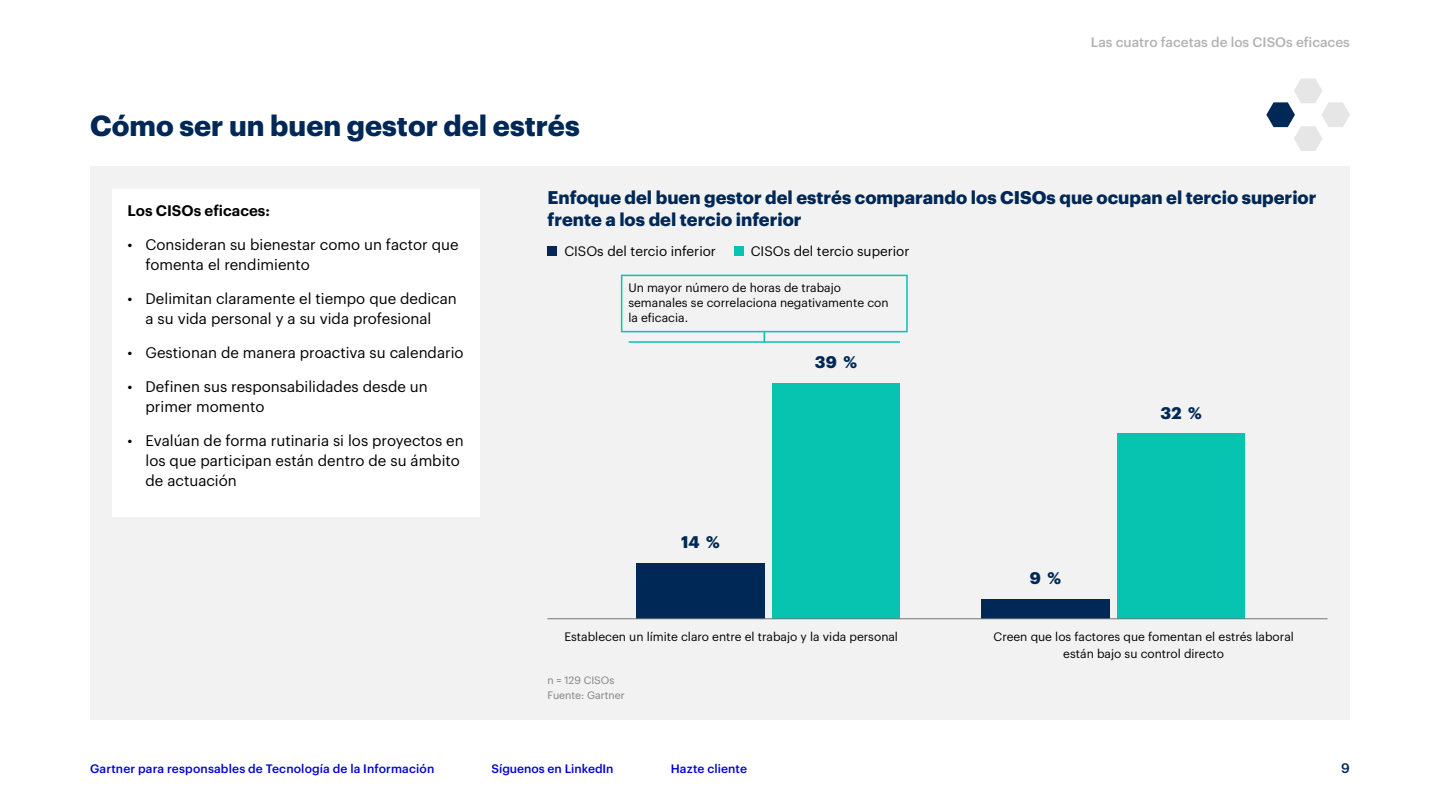
<style>
.page{position:relative;width:1440px;height:810px;background:#fff}
.page>*{position:absolute;margin:0;border:0;box-sizing:border-box;transform-origin:0 0}
.t1{font:700 28.5px "Graphik";color:#002856}
.t2{font:700 18px/21.8px "Graphik";color:#002856}
.t3{font:700 16.5px "Graphik";color:#002856}
.t4{font:15px/20.2px "Graphik";color:#000}
.t5{font:600 15px "Graphik";color:#000}
.t6{font:13.5px "Graphik";color:#000}
.t7{font:500 13.5px "Graphik";color:#b3b3b3}
.t8{font:500 13.5px "Graphik";color:#002856}
.t9{font:12px/15px "Graphik";color:#000}
.t10{font:500 12px "Graphik";letter-spacing:.01em;color:#0000d3}
.t11{font:10.5px/15px "Graphik";color:#808080}
</style>
<div class="page">
<div style="left:90px;top:166px;width:1260px;height:554px;background:#f2f2f2"></div>
<div style="left:621px;top:275px;width:287px;height:57px;border:2px solid #06c4b0"></div>
<svg style="left:1266px;top:79px;width:84px;height:72px"></svg>
<div style="left:547px;top:247px;width:10px;height:9px;background:#002856"></div>
<div style="left:734px;top:247px;width:9px;height:9px;background:#06c4b0"></div>
<div style="left:981px;top:599px;width:128px;height:19px;background:#002856"></div>
<div style="left:636px;top:563px;width:128px;height:55px;background:#002856"></div>
<div style="left:1117px;top:433px;width:128px;height:185px;background:#06c4b0"></div>
<div style="left:772px;top:383px;width:128px;height:235px;background:#06c4b0"></div>
<hr style="left:629px;top:341px;width:271px;height:2px;background:#06c4b0">
<svg style="left:763px;top:331px;width:2px;height:12px"></svg>
<div style="left:112px;top:189px;width:368px;height:327px;background:#fff"></div>
<hr style="left:547px;top:618px;width:780px;height:1px;background:#6f7878">
<h1 class="t1" style="left:90px;top:104px;width:491px">Cómo ser un buen gestor del estrés</h1>
<p class="t7" style="left:1091px;top:32px;width:260px">Las cuatro facetas de los CISOs eficaces</p>
<p class="t5" style="left:128px;top:200px;width:144px">Los CISOs eficaces:</p>
<p class="t4" style="left:146px;top:233px;width:314px;text-indent:-18px">• Consideran su bienestar como un factor que fomenta el rendimiento</p>
<p class="t4" style="left:128px;top:287px;width:331px;text-align:center">• Delimitan claramente el tiempo que dedican a su vida personal y a su vida profesional</p>
<p class="t4" style="left:128px;top:341px;width:338px">• Gestionan de manera proactiva su calendario</p>
<p class="t4" style="left:146px;top:375px;width:284px;text-indent:-18px">• Definen sus responsabilidades desde un primer momento</p>
<p class="t4" style="left:146px;top:429px;width:320px;text-indent:-18px">• Evalúan de forma rutinaria si los proyectos en los que participan están dentro de su ámbito de actuación</p>
<p class="t2" style="left:547px;top:185px;width:770px">Enfoque del buen gestor del estrés comparando los CISOs que ocupan el tercio superior frente a los del tercio inferior</p>
<p class="t6" style="left:564px;top:241px;width:153px">CISOs del tercio inferior</p>
<p class="t6" style="left:751px;top:241px;width:160px">CISOs del tercio superior</p>
<p class="t9" style="left:628px;top:279px;width:262px">Un mayor número de horas de trabajo semanales se correlaciona negativamente con la eficacia.</p>
<p class="t3" style="left:681px;top:529px;width:40px">14 %</p>
<p class="t3" style="left:815px;top:350px;width:44px">39 %</p>
<p class="t3" style="left:1030px;top:565px;width:33px">9 %</p>
<p class="t3" style="left:1160px;top:400px;width:43px">32 %</p>
<p class="t9" style="left:564px;top:628px;width:335px">Establecen un límite claro entre el trabajo y la vida personal</p>
<p class="t9" style="left:993px;top:628px;width:302px;line-height:16.5px;text-align:center">Creen que los factores que fomentan el estrés laboral están bajo su control directo</p>
<p class="t11" style="left:547px;top:672px;width:79px">n = 129 CISOs<br>Fuente: Gartner</p>
<p class="t10" style="left:90px;top:760px;width:346px">Gartner para responsables de Tecnología de la Información</p>
<p class="t10" style="left:491px;top:760px;width:124px">Síguenos en LinkedIn</p>
<p class="t10" style="left:671px;top:760px;width:78px">Hazte cliente</p>
<p class="t8" style="left:1341px;top:758px;width:10px">9</p>
</div>
